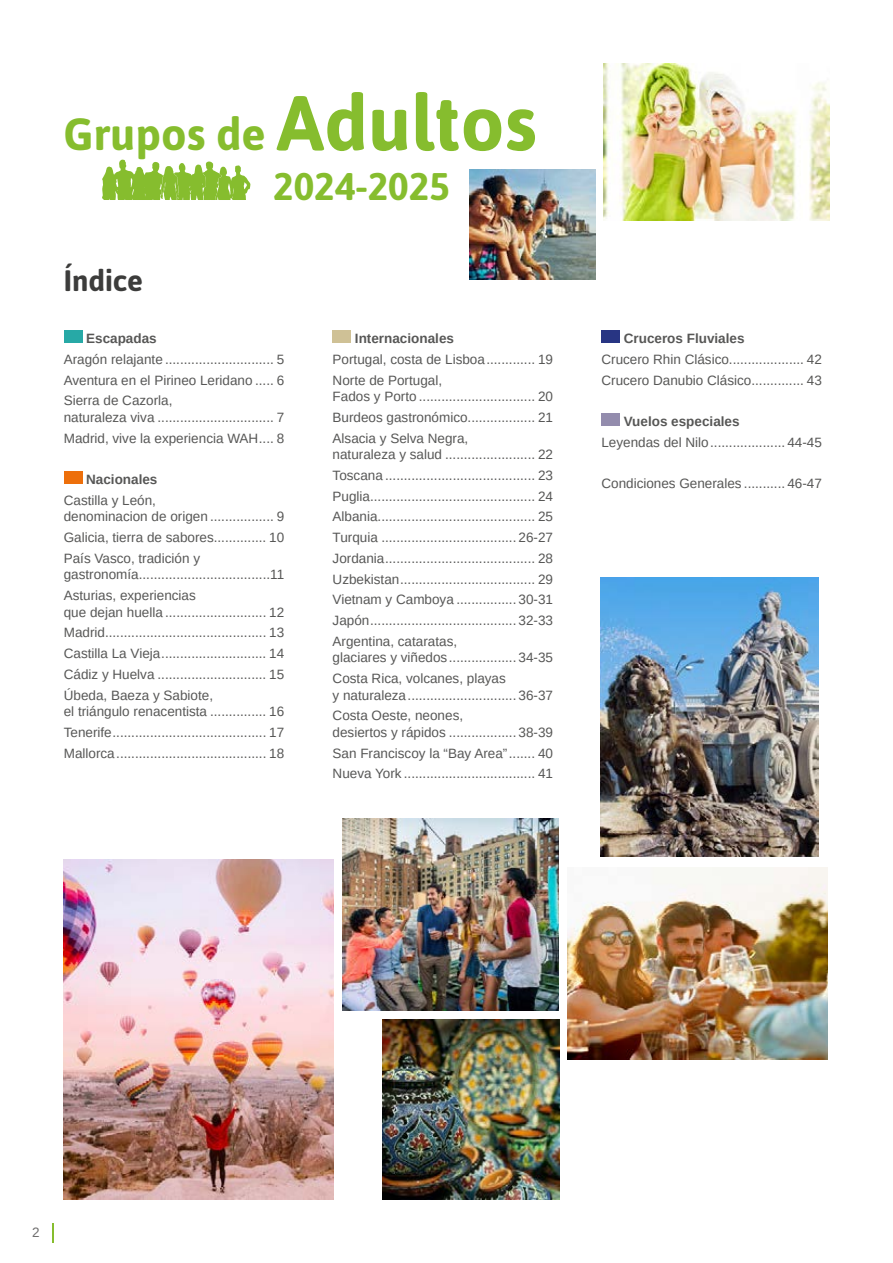
<style>
.page{position:relative;width:893px;height:1263px;background:#fff}
.page>*{position:absolute;margin:0;border:0;box-sizing:border-box;transform-origin:0 0}
.t1{font:700 45px "Asap";color:#86bd2e}
.t2{font:700 38.4px "Asap";color:#86bd2e}
.t3{font:700 29.4px "Asap";color:#3c3c3b}
.t4{font:13.5px/20.7px "Arimo";color:#575756}
.t5{font:700 13.5px "Arimo";color:#575756}
.t6{font:13.5px "Arimo";color:#706f6f}
.s1{font-size:77.4px}
</style>
<div class="page">
<svg style="left:53px;top:1223px;width:1px;height:20px"></svg>
<div style="left:64px;top:331px;width:18px;height:12px;background:#27a9a6"></div>
<div style="left:64px;top:472px;width:18px;height:12px;background:#ed6f0b"></div>
<div style="left:333px;top:331px;width:18px;height:12px;background:#cfc196"></div>
<div style="left:601px;top:331px;width:19px;height:12px;background:#283583"></div>
<div style="left:601px;top:414px;width:19px;height:12px;background:#938cad"></div>
<img style="left:64px;top:860px;width:269px;height:339px">
<img style="left:342px;top:819px;width:217px;height:191px">
<img style="left:567px;top:867px;width:261px;height:192px">
<img style="left:600px;top:577px;width:219px;height:280px">
<img style="left:383px;top:1019px;width:177px;height:180px">
<img style="left:604px;top:64px;width:225px;height:157px">
<svg style="left:102px;top:160px;width:148px;height:40px"></svg>
<img style="left:470px;top:170px;width:126px;height:110px">
<h1 class="t1" style="left:64px;top:108px;width:474px">Grupos de <span class="s1">Adultos</span></h1>
<h2 class="t2" style="left:273px;top:164px;width:178px">2024-2025</h2>
<h3 class="t3" style="left:64px;top:264px;width:81px">Índice</h3>
<p class="t5" style="left:86px;top:329px;width:72px">Escapadas</p>
<p class="t4" style="left:64px;top:349px;width:222px;text-align:justify">Aragón relajante ............................. 5<br>Aventura en el Pirineo Leridano ..... 6<br>Sierra de Cazorla,</p>
<p class="t4" style="left:64px;top:407px;width:222px">naturaleza viva ............................... 7<br>Madrid, vive la experiencia WAH.... 8</p>
<p class="t5" style="left:86px;top:470px;width:73px">Nacionales</p>
<p class="t4" style="left:64px;top:492px;width:222px;line-height:16.5px">Castilla y León,<br>denominacion de origen ................. 9</p>
<p class="t4" style="left:64px;top:527px;width:222px">Galicia, tierra de sabores.............. 10<br>País Vasco, tradición y</p>
<p class="t4" style="left:64px;top:564px;width:222px">gastronomía...................................11<br>Asturias, experiencias</p>
<p class="t4" style="left:64px;top:602px;width:222px;text-align:justify">que dejan huella ........................... 12<br>Madrid........................................... 13<br>Castilla La Vieja............................ 14<br>Cádiz y Huelva ............................. 15<br>Úbeda, Baeza y Sabiote,</p>
<p class="t4" style="left:64px;top:701px;width:222px;text-align:justify">el triángulo renacentista ............... 16<br>Tenerife......................................... 17<br>Mallorca........................................ 18</p>
<p class="t5" style="left:355px;top:329px;width:101px">Internacionales</p>
<p class="t4" style="left:333px;top:349px;width:222px">Portugal, costa de Lisboa............. 19<br>Norte de Portugal,</p>
<p class="t4" style="left:333px;top:386px;width:222px;text-align:justify">Fados y Porto ............................... 20<br>Burdeos gastronómico.................. 21<br>Alsacia y Selva Negra,</p>
<p class="t4" style="left:333px;top:444px;width:222px;text-align:justify">naturaleza y salud ........................ 22<br>Toscana ........................................ 23<br>Puglia............................................ 24<br>Albania.......................................... 25<br>Turquia .................................... 26-27<br>Jordania........................................ 28<br>Uzbekistan.................................... 29<br>Vietnam y Camboya ................ 30-31<br>Japón....................................... 32-33<br>Argentina, cataratas,</p>
<p class="t4" style="left:333px;top:647px;width:222px">glaciares y viñedos.................. 34-35<br>Costa Rica, volcanes, playas</p>
<p class="t4" style="left:333px;top:685px;width:222px">y naturaleza............................. 36-37<br>Costa Oeste, neones,</p>
<p class="t4" style="left:333px;top:722px;width:222px;text-align:justify">desiertos y rápidos .................. 38-39<br>San Franciscoy la “Bay Area”....... 40<br>Nueva York ................................... 41</p>
<p class="t5" style="left:624px;top:329px;width:122px">Cruceros Fluviales</p>
<p class="t4" style="left:601px;top:349px;width:222px">Crucero Rhin Clásico.................... 42<br>Crucero Danubio Clásico.............. 43</p>
<p class="t5" style="left:624px;top:412px;width:117px">Vuelos especiales</p>
<p class="t4" style="left:601px;top:432px;width:222px">Leyendas del Nilo.................... 44-45</p>
<p class="t4" style="left:601px;top:473px;width:222px">Condiciones Generales ........... 46-47</p>
<p class="t6" style="left:32px;top:1224px;width:9px">2</p>
</div>
